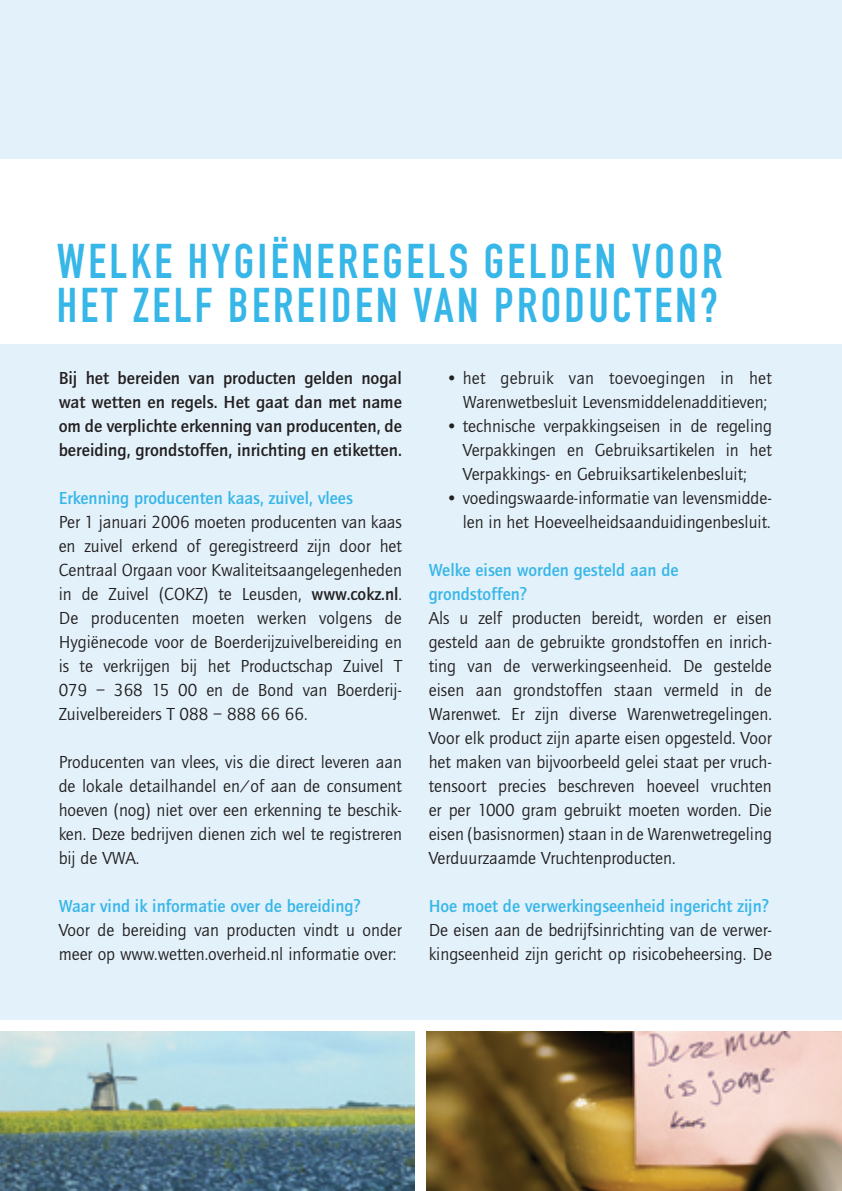
<style>
.page{position:relative;width:842px;height:1191px;background:#fff}
.page>*{position:absolute;margin:0;border:0;box-sizing:border-box;transform-origin:0 0}
.KOP{font:48px/43.2px "DIN Engschrift";letter-spacing:.07em;color:#37b6e8}
.bodytekst{font:18px/24px "Quay Sans";color:#231f20;text-align:justify}
.Intro{font:500 18px/24px "Quay Sans";color:#231f20;text-align:justify}
.kop_-_alinea{font:500 18px/24px "Quay Sans";color:#37b6e8}
.s1{font-weight:500}
</style>
<div class="page">
<div style="left:0;top:0;width:842px;height:1019px;background:#e2f1fa"></div>
<img style="left:0;top:1031px;width:414px;height:160px">
<img style="left:426px;top:1031px;width:416px;height:160px">
<div style="left:0;top:159px;width:842px;height:185px;background:#fff"></div>
<p class="KOP" style="left:57px;top:240px;width:667px">WELKE HYGIËNEREGELS GELDEN VOOR<br>HET ZELF BEREIDEN VAN PRODUCTEN?</p>
<p class="Intro" style="left:59px;top:366px;width:345px">Bij het bereiden van producten gelden nogal wat wetten en regels. Het gaat dan met name om de verplichte erkenning van producenten, de bereiding, grondstoffen, inrichting en etiketten.</p>
<p class="kop_-_alinea" style="left:59px;top:486px;width:296px">Erkenning producenten kaas, zuivel, vlees</p>
<p class="bodytekst" style="left:59px;top:510px;width:345px">Per 1 januari 2006 moeten producenten van kaas en zuivel erkend of geregistreerd zijn door het Centraal Orgaan voor Kwaliteitsaangelegenheden in de Zuivel (COKZ) te Leusden, <span class="s1">www.cokz.nl</span>.<br>De producenten moeten werken volgens de Hygiënecode voor de Boerderijzuivelbereiding en is te verkrijgen bij het Productschap Zuivel T 079 – 368 15 00 en de Bond van Boerderij-Zuivelbereiders T 088 – 888 66 66.</p>
<p class="bodytekst" style="left:59px;top:750px;width:345px">Producenten van vlees, vis die direct leveren aan de lokale detailhandel en/of aan de consument hoeven (nog) niet over een erkenning te beschik&shy;ken. Deze bedrijven dienen zich wel te registreren bij de VWA.</p>
<p class="kop_-_alinea" style="left:59px;top:894px;width:303px">Waar vind ik informatie over de bereiding?</p>
<p class="bodytekst" style="left:59px;top:918px;width:345px">Voor de bereiding van producten vindt u onder meer op www.wetten.overheid.nl informatie over:</p>
<p class="bodytekst" style="left:446px;top:366px;width:328px;text-align:right">• het gebruik van toevoegingen in het<br>Warenwetbesluit Levensmiddelenadditieven;</p>
<p class="bodytekst" style="left:463px;top:414px;width:311px;text-indent:-17px">• technische verpakkingseisen in de regeling Verpakkingen en Gebruiksartikelen in het Verpakkings- en Gebruiksartikelenbesluit;</p>
<p class="bodytekst" style="left:446px;top:486px;width:328px;text-align:right">• voedingswaarde-informatie van levensmidde&shy;len in het Hoeveelheidsaanduidingenbesluit.</p>
<p class="kop_-_alinea" style="left:429px;top:558px;width:251px">Welke eisen worden gesteld aan de grondstoffen?</p>
<p class="bodytekst" style="left:429px;top:606px;width:345px">Als u zelf producten bereidt, worden er eisen gesteld aan de gebruikte grondstoffen en inrich&shy;ting van de verwerkingseenheid. De gestelde eisen aan grondstoffen staan vermeld in de Warenwet. Er zijn diverse Warenwetregelingen.<br>Voor elk product zijn aparte eisen opgesteld. Voor het maken van bijvoorbeeld gelei staat per vruch&shy;tensoort precies beschreven hoeveel vruchten er per 1000 gram gebruikt moeten worden. Die eisen (basisnormen) staan in de Warenwetregeling Verduurzaamde Vruchtenproducten.</p>
<p class="kop_-_alinea" style="left:429px;top:894px;width:342px">Hoe moet de verwerkingseenheid ingericht zijn?</p>
<p class="bodytekst" style="left:429px;top:918px;width:345px">De eisen aan de bedrijfsinrichting van de verwer&shy;kingseenheid zijn gericht op risicobeheersing. De</p>
</div>
